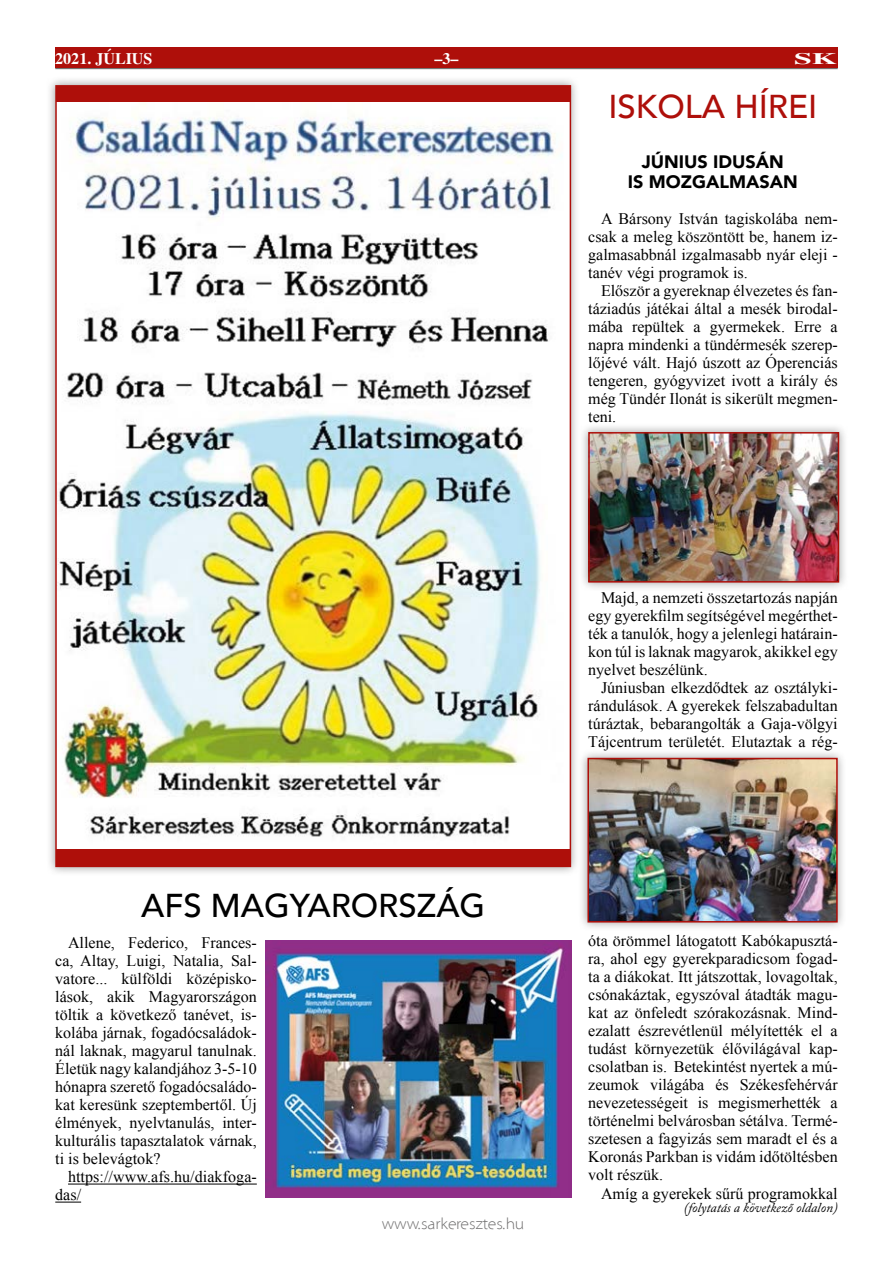
<style>
.page{position:relative;width:893px;height:1263px;background:#fff}
.page>*{position:absolute;margin:0;border:0;box-sizing:border-box;transform-origin:0 0}
.t1{font:500 33px "Avenir";color:#000}
.t2{font:500 33px "Avenir";color:#ae0f0a}
.t3{font:900 18px/19.5px "Avenir";color:#000;text-align:center}
.t4{font:16.05px/18px "Times New Roman";color:#000;text-align:justify}
.t5{font:300 16.05px "Santana";color:#706f6f}
.t6{font:700 16.05px "STIX General";color:#fff}
.t7{font:700 16.05px "STIX General";color:#fff;scale:2 1}
.t8{font:italic 13.5px "Adobe Caslon Pro";color:#000}
</style>
<div class="page">
<hr style="left:55px;top:68px;width:783px;height:1px;background:#706f6f">
<div style="left:55px;top:48px;width:783px;height:20px;background:#ae0f0a"></div>
<div style="left:46px;top:76px;width:534px;height:800px;background:#706f6f;opacity:.66"></div>
<div style="left:56px;top:86px;width:514px;height:780px;background:#ae0f0a"></div>
<img style="left:57px;top:103px;width:512px;height:745px">
<hr style="left:68px;top:1184px;width:189px;height:1px;background:#000">
<svg style="left:55px;top:1202px;width:26px;height:1px"></svg>
<img style="left:265px;top:940px;width:306px;height:257px">
<div style="left:579px;top:423px;width:269px;height:169px;background:#706f6f;opacity:.66"></div>
<img style="left:591px;top:435px;width:245px;height:145px">
<div style="left:588px;top:432px;width:251px;height:151px;border:2px solid #ae0f0a"></div>
<div style="left:578px;top:749px;width:268px;height:183px;background:#706f6f;opacity:.66"></div>
<img style="left:590px;top:761px;width:245px;height:158px">
<div style="left:587px;top:758px;width:251px;height:164px;border:2px solid #ae0f0a"></div>
<p class="t6" style="left:55px;top:47px;width:99px">2021. JÚLIUS</p>
<p class="t6" style="left:434px;top:47px;width:26px">–3–</p>
<p class="t7" style="left:794px;top:47px;width:23px">SK</p>
<h1 class="t2" style="left:608px;top:78px;width:211px">ISKOLA HÍREI</h1>
<p class="t3" style="left:628px;top:152px;width:171px">JÚNIUS IDUSÁN<br>IS MOZGALMASAN</p>
<p class="t4" style="left:588px;top:209px;width:251px;text-indent:13px">A Bársony István tagiskolába nem&shy;csak a meleg köszöntött be, hanem iz&shy;galmasabbnál izgalmasabb nyár eleji - tanév végi programok is.</p>
<p class="t4" style="left:588px;top:281px;width:251px;text-indent:13px">Először a gyereknap élvezetes és fan&shy;táziadús játékai által a mesék birodal&shy;mába repültek a gyermekek. Erre a napra mindenki a tündérmesék szerep&shy;lőjévé vált. Hajó úszott az Óperenciás tengeren, gyógyvizet ivott a király és még Tündér Ilonát is sikerült megmen&shy;teni.</p>
<h1 class="t1" style="left:141px;top:877px;width:346px">AFS MAGYARORSZÁG</h1>
<p class="t4" style="left:55px;top:933px;width:203px;text-indent:13px">Allene, Federico, Frances&shy;ca, Altay, Luigi, Natalia, Sal&shy;vatore... külföldi középisko&shy;lások, akik Magyarországon töltik a következő tanévet, is&shy;kolába járnak, fogadócsaládok&shy;nál laknak, magyarul tanulnak.<br>Életük nagy kalandjához 3-5-10 hónapra szerető fogadócsaládo&shy;kat keresünk szeptembertől. Új élmények, nyelvtanulás, inter&shy;kulturális tapasztalatok várnak, ti is belevágtok?</p>
<p class="t4" style="left:55px;top:1168px;width:203px;text-indent:13px">https://www.afs.hu/diakfoga&shy;das/</p>
<p class="t5" style="left:382px;top:1215px;width:144px">www.sarkeresztes.hu</p>
<p class="t4" style="left:588px;top:588px;width:251px;text-indent:13px">Majd, a nemzeti összetartozás napján egy gyerekfilm segítségével megérthet&shy;ték a tanulók, hogy a jelenlegi határain&shy;kon túl is laknak magyarok, akikkel egy nyelvet beszélünk.</p>
<p class="t4" style="left:588px;top:678px;width:251px;text-indent:13px">Júniusban elkezdődtek az osztályki&shy;rándulások. A gyerekek felszabadultan túráztak, bebarangolták a Gaja-völgyi Tájcentrum területét. Elutaztak a rég-</p>
<p class="t4" style="left:588px;top:931px;width:251px">óta örömmel látogatott Kabókapusztá&shy;ra, ahol egy gyerekparadicsom fogad&shy;ta a diákokat. Itt játszottak, lovagoltak, csónakáztak, egyszóval átadták magu&shy;kat az önfeledt szórakozásnak. Mind&shy;ezalatt észrevétlenül mélyítették el a tudást környezetük élővilágával kap&shy;csolatban is. Betekintést nyertek a mú&shy;zeumok világába és Székesfehérvár nevezetességeit is megismerhették a történelmi belvárosban sétálva. Termé&shy;szetesen a fagyizás sem maradt el és a Koronás Parkban is vidám időtöltésben volt részük.</p>
<p class="t4" style="left:601px;top:1184px;width:238px">Amíg a gyerekek sűrű programokkal</p>
<p class="t8" style="left:684px;top:1199px;width:155px">(folytatás a következő oldalon)</p>
</div>
